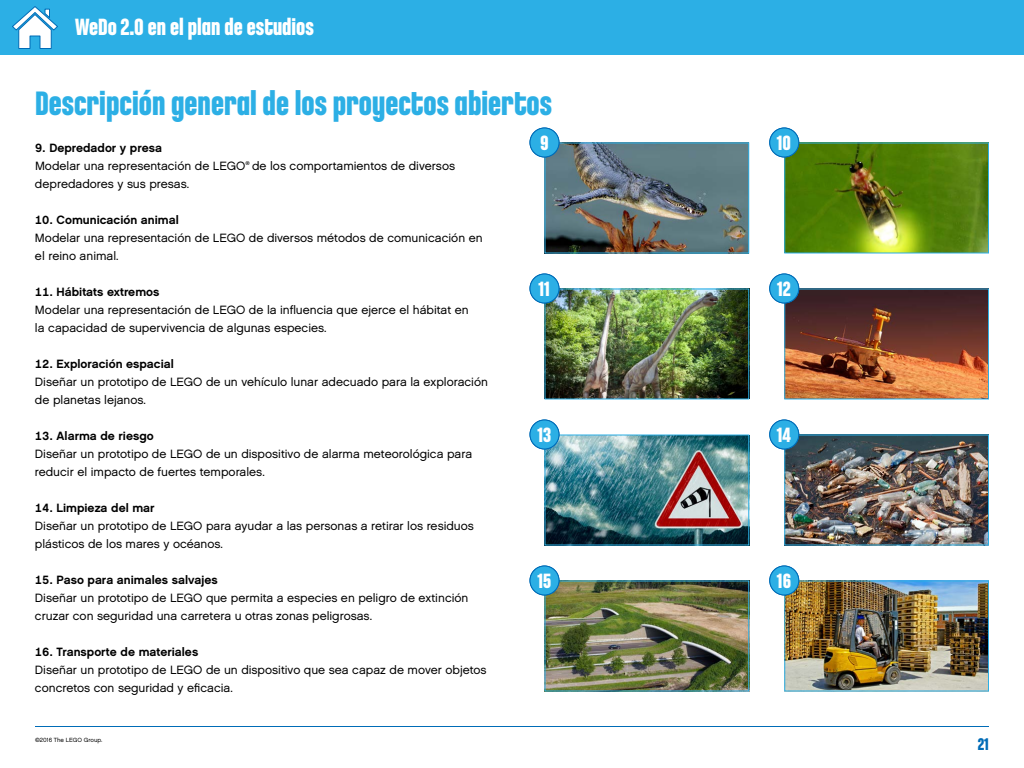
<style>
.page{position:relative;width:1024px;height:768px;background:#fff}
.page>*{position:absolute;margin:0;border:0;box-sizing:border-box;transform-origin:0 0}
.t1{font:700 36px "LEGO Chalet Comprime 80";color:#2cafe5}
.t2{font:700 25px "LEGO Chalet Comprime 80";color:#fff}
.t3{font:700 22px "LEGO Chalet Comprime 80";color:#fff}
.t4{font:700 18px "LEGO Chalet Comprime 80";color:#006cb7}
.t5{font:12px/18px "LEGO Chalet 60";color:#000}
.t6{font:700 12px "LEGO Chalet 60";color:#000}
.t7{font:6px "LEGO Chalet 60";color:#000}
.s1{font-weight:700}
</style>
<div class="page">
<div style="left:0;top:0;width:1024px;height:55px;background:#2cafe5"></div>
<hr style="left:35px;top:726px;width:954px;height:2px;background:#006cb7">
<img style="left:786px;top:582px;width:201px;height:108px">
<img style="left:546px;top:582px;width:201px;height:108px">
<img style="left:786px;top:436px;width:201px;height:108px">
<img style="left:546px;top:436px;width:201px;height:108px">
<img style="left:786px;top:290px;width:201px;height:108px">
<img style="left:546px;top:290px;width:201px;height:108px">
<img style="left:786px;top:144px;width:201px;height:108px">
<div style="left:784px;top:580px;width:205px;height:112px;border:1px solid #2cafe5"></div>
<div style="left:784px;top:434px;width:205px;height:112px;border:1px solid #2cafe5"></div>
<div style="left:544px;top:434px;width:205px;height:112px;border:1px solid #2cafe5"></div>
<div style="left:784px;top:288px;width:205px;height:112px;border:1px solid #2cafe5"></div>
<div style="left:544px;top:288px;width:205px;height:112px;border:1px solid #2cafe5"></div>
<div style="left:784px;top:142px;width:205px;height:112px;border:1px solid #2cafe5"></div>
<img style="left:546px;top:144px;width:201px;height:108px">
<div style="left:544px;top:142px;width:205px;height:112px;border:1px solid #2cafe5"></div>
<svg style="left:12px;top:6px;width:46px;height:43px"></svg>
<div style="left:770px;top:566px;width:29px;height:29px;background:#2cafe5;border-radius:50%"></div>
<div style="left:769px;top:566px;width:30px;height:30px;border:1px solid #006cb7;border-radius:50%"></div>
<div style="left:530px;top:566px;width:29px;height:29px;background:#2cafe5;border-radius:50%"></div>
<div style="left:530px;top:566px;width:30px;height:30px;border:1px solid #006cb7;border-radius:50%"></div>
<div style="left:770px;top:420px;width:29px;height:29px;background:#2cafe5;border-radius:50%"></div>
<div style="left:769px;top:420px;width:30px;height:30px;border:1px solid #006cb7;border-radius:50%"></div>
<div style="left:530px;top:420px;width:29px;height:29px;background:#2cafe5;border-radius:50%"></div>
<div style="left:530px;top:420px;width:30px;height:30px;border:1px solid #006cb7;border-radius:50%"></div>
<div style="left:770px;top:274px;width:29px;height:29px;background:#2cafe5;border-radius:50%"></div>
<div style="left:769px;top:274px;width:30px;height:30px;border:1px solid #006cb7;border-radius:50%"></div>
<div style="left:530px;top:274px;width:29px;height:29px;background:#2cafe5;border-radius:50%"></div>
<div style="left:530px;top:274px;width:30px;height:30px;border:1px solid #006cb7;border-radius:50%"></div>
<div style="left:770px;top:128px;width:29px;height:29px;background:#2cafe5;border-radius:50%"></div>
<div style="left:769px;top:128px;width:30px;height:30px;border:1px solid #006cb7;border-radius:50%"></div>
<div style="left:530px;top:128px;width:29px;height:29px;background:#2cafe5;border-radius:50%"></div>
<div style="left:530px;top:128px;width:30px;height:30px;border:1px solid #006cb7;border-radius:50%"></div>
<h2 class="t2" style="left:75px;top:12px;width:240px">WeDo 2.0 en el plan de estudios</h2>
<h1 class="t1" style="left:35px;top:82px;width:518px">Descripción general de los proyectos abiertos</h1>
<p class="t5" style="left:35px;top:138px;width:422px"><span class="s1">9. Depredador y presa<br></span>Modelar una representación de LEGO<sup>®</sup> de los comportamientos de diversos depredadores y sus presas.</p>
<p class="t6" style="left:35px;top:212px;width:145px">10. Comunicación animal</p>
<p class="t5" style="left:35px;top:228px;width:449px">Modelar una representación de LEGO de diversos métodos de comunicación en el reino animal.</p>
<p class="t6" style="left:35px;top:284px;width:126px">11. Hábitats extremos</p>
<p class="t5" style="left:35px;top:300px;width:435px">Modelar una representación de LEGO de la influencia que ejerce el hábitat en la capacidad de supervivencia de algunas especies.</p>
<p class="t6" style="left:35px;top:356px;width:140px">12. Exploración espacial</p>
<p class="t5" style="left:35px;top:372px;width:455px">Diseñar un prototipo de LEGO de un vehículo lunar adecuado para la exploración de planetas lejanos.</p>
<p class="t6" style="left:35px;top:428px;width:120px">13. Alarma de riesgo</p>
<p class="t5" style="left:35px;top:444px;width:439px">Diseñar un prototipo de LEGO de un dispositivo de alarma meteorológica para reducir el impacto de fuertes temporales.</p>
<p class="t6" style="left:35px;top:500px;width:121px">14. Limpieza del mar</p>
<p class="t5" style="left:35px;top:516px;width:440px">Diseñar un prototipo de LEGO para ayudar a las personas a retirar los residuos plásticos de los mares y océanos.</p>
<p class="t6" style="left:35px;top:572px;width:184px">15. Paso para animales salvajes</p>
<p class="t5" style="left:35px;top:588px;width:435px">Diseñar un prototipo de LEGO que permita a especies en peligro de extinción cruzar con seguridad una carretera u otras zonas peligrosas.</p>
<p class="t6" style="left:35px;top:644px;width:165px">16. Transporte de materiales</p>
<p class="t5" style="left:35px;top:660px;width:453px">Diseñar un prototipo de LEGO de un dispositivo que sea capaz de mover objetos concretos con seguridad y eficacia.</p>
<h3 class="t3" style="left:780px;top:130px;width:10px">2</h3>
<h3 class="t3" style="left:540px;top:130px;width:10px">9</h3>
<h3 class="t3" style="left:777px;top:130px;width:16px">10</h3>
<h3 class="t3" style="left:541px;top:130px;width:7px">1</h3>
<h3 class="t3" style="left:539px;top:276px;width:13px">11</h3>
<h3 class="t3" style="left:777px;top:276px;width:15px">12</h3>
<h3 class="t3" style="left:540px;top:276px;width:10px">3</h3>
<h3 class="t3" style="left:780px;top:276px;width:10px">4</h3>
<h3 class="t3" style="left:537px;top:422px;width:15px">13</h3>
<h3 class="t3" style="left:777px;top:422px;width:16px">14</h3>
<h3 class="t3" style="left:780px;top:422px;width:10px">6</h3>
<h3 class="t3" style="left:540px;top:422px;width:10px">5</h3>
<h3 class="t3" style="left:537px;top:568px;width:15px">15</h3>
<h3 class="t3" style="left:777px;top:568px;width:16px">1 68</h3>
<h3 class="t3" style="left:541px;top:568px;width:9px">7</h3>
<p class="t7" style="left:35px;top:736px;width:69px">©2016 The LEGO Group.</p>
<h3 class="t4" style="left:978px;top:734px;width:13px">21</h3>
</div>
